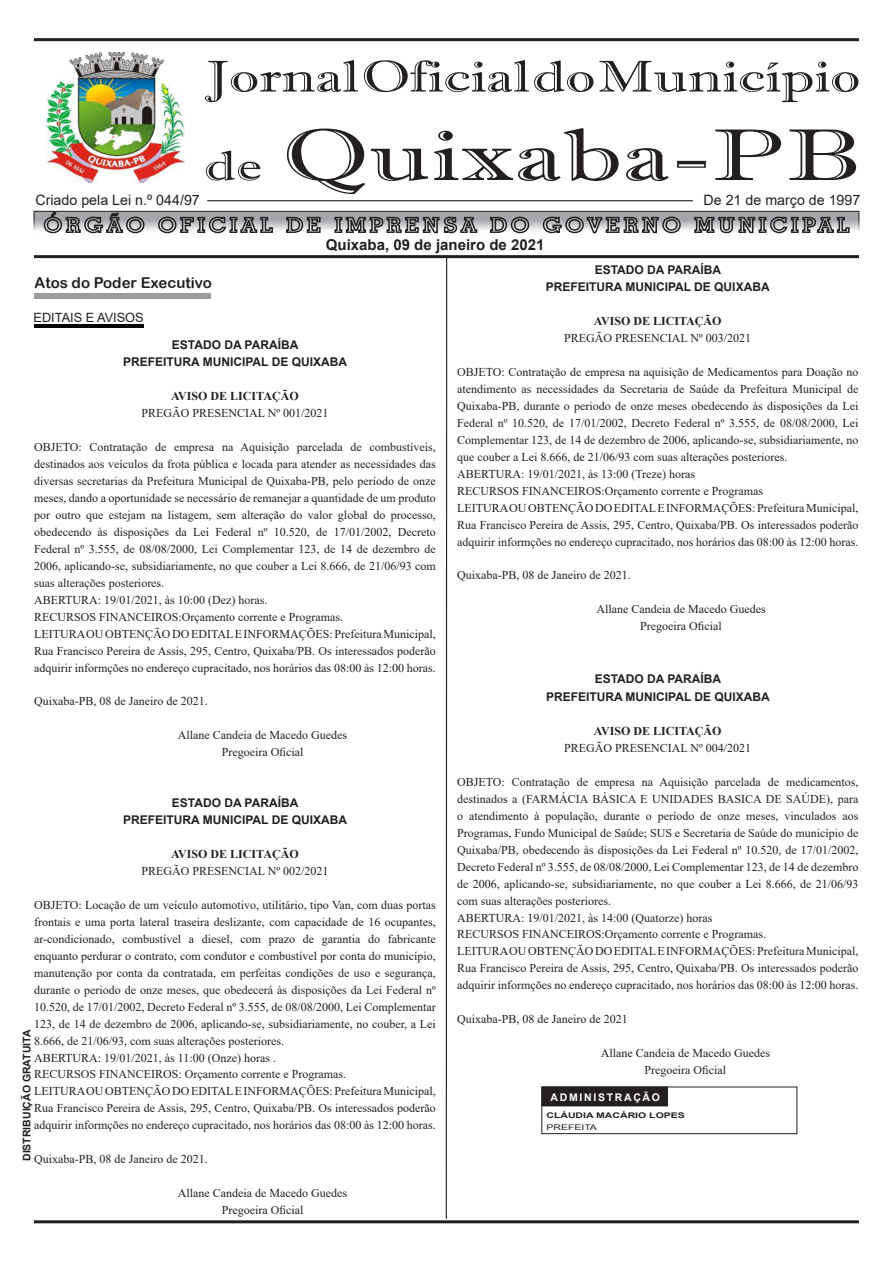
<style>
.page{position:relative;width:893px;height:1263px;background:#fff}
.page>*{position:absolute;margin:0;border:0;box-sizing:border-box;transform-origin:0 0}
.t1{font:73.2px "Imprint MT Shadow";letter-spacing:.01em;color:#231f20;scale:1.45 1}
.t2{font:44.4px "Imprint MT Shadow";color:#231f20;scale:1.35 1}
.t3{font:700 15px "Arial";color:#231f20}
.t4{font:15px "Arial Rounded MT Bold";color:#231f20}
.t5{font:14.25px "Arial";color:#231f20}
.t6{font:12.75px "Arial";color:#231f20}
.t7{font:12px/17px "Times New Roman";color:#231f20}
.t8{font:700 12px/17px "Arial";color:#231f20;text-align:center}
.t9{font:700 12px "Times New Roman";color:#231f20}
.t10{font:700 10.5px "Arial";color:#231f20}
.t11{font:700 10.5px "Arial";letter-spacing:.16em;color:#fff}
.t12{font:700 7.8px "Arial";color:#231f20;scale:1.35 1}
.t13{font:7.8px "Arial";color:#231f20;scale:1.35 1}
.s1{font-size:42.15px}
</style>
<div class="page">
<hr style="left:34px;top:1220px;width:825px;height:3px;background:#231f20">
<hr style="left:34px;top:255px;width:825px;height:3px;background:#231f20">
<div style="left:34px;top:293px;width:177px;height:6px;background:#9b9da0"></div>
<img style="left:46px;top:53px;width:139px;height:130px">
<hr style="left:34px;top:38px;width:825px;height:3px;background:#231f20">
<svg style="left:36px;top:213px;width:821px;height:17px;background:#b2b3b6"></svg>
<div style="left:34px;top:211px;width:825px;height:25px;border:1px solid #231f20"></div>
<svg style="left:43px;top:211px;width:103px;height:23px;background:#8c8b8d"></svg>
<svg style="left:157px;top:216px;width:117px;height:18px;background:#919092"></svg>
<svg style="left:285px;top:216px;width:36px;height:17px"></svg>
<svg style="left:334px;top:213px;width:144px;height:21px;background:#8b8a8c"></svg>
<svg style="left:489px;top:216px;width:41px;height:18px"></svg>
<svg style="left:542px;top:216px;width:140px;height:18px;background:#8e8d8f"></svg>
<svg style="left:693px;top:213px;width:157px;height:21px;background:#8f8e90"></svg>
<hr style="left:207px;top:200px;width:486px;height:1px;background:#231f20">
<hr style="left:446px;top:256px;width:1px;height:963px;background:#231f20">
<hr style="left:34px;top:325px;width:110px;height:3px;background:#000">
<div style="left:542px;top:1087px;width:125px;height:19px;background:#231f20"></div>
<div style="left:541px;top:1086px;width:256px;height:48px;border:1px solid #231f20"></div>
<h2 class="t2" style="left:204px;top:50px;width:487px">Jornal Oficial do Município</h2>
<h1 class="t1" style="left:204px;top:112px;width:454px"><span class="s1">de</span> Quixaba-PB</h1>
<p class="t5" style="left:35px;top:190px;width:166px">Criado pela Lei n.º 044/97</p>
<p class="t5" style="left:703px;top:190px;width:158px">De 21 de março de 1997</p>
<p class="t3" style="left:326px;top:234px;width:220px">Quixaba, 09 de janeiro de 2021</p>
<p class="t4" style="left:35px;top:274px;width:179px">Atos do Poder Executivo</p>
<p class="t6" style="left:34px;top:309px;width:112px">EDITAIS E AVISOS</p>
<p class="t8" style="left:123px;top:337px;width:225px">ESTADO DA PARAÍBA<br>PREFEITURA MUNICIPAL DE QUIXABA</p>
<p class="t9" style="left:171px;top:388px;width:129px">AVISO DE LICITAÇÃO</p>
<p class="t7" style="left:141px;top:404px;width:188px">PREGÃO PRESENCIAL Nº 001/2021</p>
<p class="t7" style="left:34px;top:438px;width:403px">OBJETO: Contratação de empresa na Aquisição parcelada de combustíveis, destinados aos veículos da frota pública e locada para atender as necessidades das diversas secretarias da Prefeitura Municipal de Quixaba-PB, pelo período de onze meses, dando a oportunidade se necessário de remanejar a quantidade de um produto por outro que estejam na listagem, sem alteração do valor global do processo, obedecendo às disposições da Lei Federal nº 10.520, de 17/01/2002, Decreto Federal nº 3.555, de 08/08/2000, Lei Complementar 123, de 14 de dezembro de 2006, aplicando-se, subsidiariamente, no que couber a Lei 8.666, de 21/06/93 com suas alterações posteriores.<br>ABERTURA: 19/01/2021, às 10:00 (Dez) horas.<br>RECURSOS FINANCEIROS:Orçamento corrente e Programas.<br>LEITURA OU OBTENÇÃO DO EDITAL E INFORMAÇÕES: Prefeitura Municipal, Rua Francisco Pereira de Assis, 295, Centro, Quixaba/PB. Os interessados poderão adquirir informções no endereço cupracitado, nos horários das 08:00 às 12:00 horas.</p>
<p class="t7" style="left:34px;top:692px;width:175px">Quixaba-PB, 08 de Janeiro de 2021.</p>
<p class="t7" style="left:178px;top:726px;width:171px;text-align:center">Allane Candeia de Macedo Guedes<br>Pregoeira Oficial</p>
<p class="t8" style="left:123px;top:795px;width:225px">ESTADO DA PARAÍBA<br>PREFEITURA MUNICIPAL DE QUIXABA</p>
<p class="t9" style="left:171px;top:845px;width:129px">AVISO DE LICITAÇÃO</p>
<p class="t7" style="left:141px;top:862px;width:188px">PREGÃO PRESENCIAL Nº 002/2021</p>
<p class="t7" style="left:34px;top:896px;width:403px">OBJETO: Locação de um veículo automotivo, utilitário, tipo Van, com duas portas frontais e uma porta lateral traseira deslizante, com capacidade de 16 ocupantes, ar-condicionado, combustível a diesel, com prazo de garantia do fabricante enquanto perdurar o contrato, com condutor e combustível por conta do município, manutenção por conta da contratada, em perfeitas condições de uso e segurança, durante o periodo de onze meses, que obedecerá às disposições da Lei Federal nº 10.520, de 17/01/2002, Decreto Federal nº 3.555, de 08/08/2000, Lei Complementar 123, de 14 de dezembro de 2006, aplicando-se, subsidiariamente, no couber, a Lei 8.666, de 21/06/93, com suas alterações posteriores.<br>ABERTURA: 19/01/2021, às 11:00 (Onze) horas .<br>RECURSOS FINANCEIROS: Orçamento corrente e Programas.<br>LEITURA OU OBTENÇÃO DO EDITAL E INFORMAÇÕES: Prefeitura Municipal, Rua Francisco Pereira de Assis, 295, Centro, Quixaba/PB. Os interessados poderão adquirir informções no endereço cupracitado, nos horários das 08:00 às 12:00 horas.</p>
<p class="t7" style="left:34px;top:1150px;width:175px">Quixaba-PB, 08 de Janeiro de 2021.</p>
<p class="t7" style="left:178px;top:1184px;width:171px;text-align:center">Allane Candeia de Macedo Guedes<br>Pregoeira Oficial</p>
<p class="t10" style="left:19px;top:1161px;width:133px;rotate:-90deg">DISTRIBUIÇÃO GRATUITA</p>
<p class="t8" style="left:546px;top:262px;width:225px">ESTADO DA PARAÍBA<br>PREFEITURA MUNICIPAL DE QUIXABA</p>
<p class="t9" style="left:594px;top:312px;width:129px">AVISO DE LICITAÇÃO</p>
<p class="t7" style="left:564px;top:329px;width:188px">PREGÃO PRESENCIAL Nº 003/2021</p>
<p class="t7" style="left:457px;top:363px;width:403px">OBJETO: Contratação de empresa na aquisição de Medicamentos para Doação no atendimento as necessidades da Secretaria de Saúde da Prefeitura Municipal de Quixaba-PB, durante o periodo de onze meses obedecendo às disposições da Lei Federal nº 10.520, de 17/01/2002, Decreto Federal nº 3.555, de 08/08/2000, Lei Complementar 123, de 14 de dezembro de 2006, aplicando-se, subsidiariamente, no que couber a Lei 8.666, de 21/06/93 com suas alterações posteriores.<br>ABERTURA: 19/01/2021, às 13:00 (Treze) horas<br>RECURSOS FINANCEIROS:Orçamento corrente e Programas<br>LEITURA OU OBTENÇÃO DO EDITAL E INFORMAÇÕES: Prefeitura Municipal, Rua Francisco Pereira de Assis, 295, Centro, Quixaba/PB. Os interessados poderão adquirir informções no endereço cupracitado, nos horários das 08:00 às 12:00 horas.</p>
<p class="t7" style="left:457px;top:566px;width:175px">Quixaba-PB, 08 de Janeiro de 2021.</p>
<p class="t7" style="left:596px;top:600px;width:171px;text-align:center">Allane Candeia de Macedo Guedes<br>Pregoeira Oficial</p>
<p class="t8" style="left:546px;top:669px;width:225px;line-height:18.5px">ESTADO DA PARAÍBA<br>PREFEITURA MUNICIPAL DE QUIXABA</p>
<p class="t9" style="left:594px;top:722px;width:129px">AVISO DE LICITAÇÃO</p>
<p class="t7" style="left:564px;top:739px;width:188px">PREGÃO PRESENCIAL Nº 004/2021</p>
<p class="t7" style="left:457px;top:773px;width:403px">OBJETO: Contratação de empresa na Aquisição parcelada de medicamentos, destinados a (FARMÁCIA BÁSICA E UNIDADES BASICA DE SAÚDE), para o atendimento à população, durante o período de onze meses, vinculados aos Programas, Fundo Municipal de Saúde; SUS e Secretaria de Saúde do município de Quixaba/PB, obedecendo às disposições da Lei Federal nº 10.520, de 17/01/2002, Decreto Federal nº 3.555, de 08/08/2000, Lei Complementar 123, de 14 de dezembro de 2006, aplicando-se, subsidiariamente, no que couber a Lei 8.666, de 21/06/93 com suas alterações posteriores.<br>ABERTURA: 19/01/2021, às 14:00 (Quatorze) horas<br>RECURSOS FINANCEIROS:Orçamento corrente e Programas.<br>LEITURA OU OBTENÇÃO DO EDITAL E INFORMAÇÕES: Prefeitura Municipal, Rua Francisco Pereira de Assis, 295, Centro, Quixaba/PB. Os interessados poderão adquirir informções no endereço cupracitado, nos horários das 08:00 às 12:00 horas.</p>
<p class="t7" style="left:457px;top:1010px;width:172px">Quixaba-PB, 08 de Janeiro de 2021</p>
<p class="t7" style="left:601px;top:1044px;width:171px;text-align:center">Allane Candeia de Macedo Guedes<br>Pregoeira Oficial</p>
<p class="t11" style="left:551px;top:1090px;width:111px">ADMINISTRAÇÃO</p>
<p class="t12" style="left:546px;top:1109px;width:104px">CLÁUDIA MACÁRIO LOPES</p>
<p class="t13" style="left:546px;top:1121px;width:39px">PREFEITA</p>
</div>
